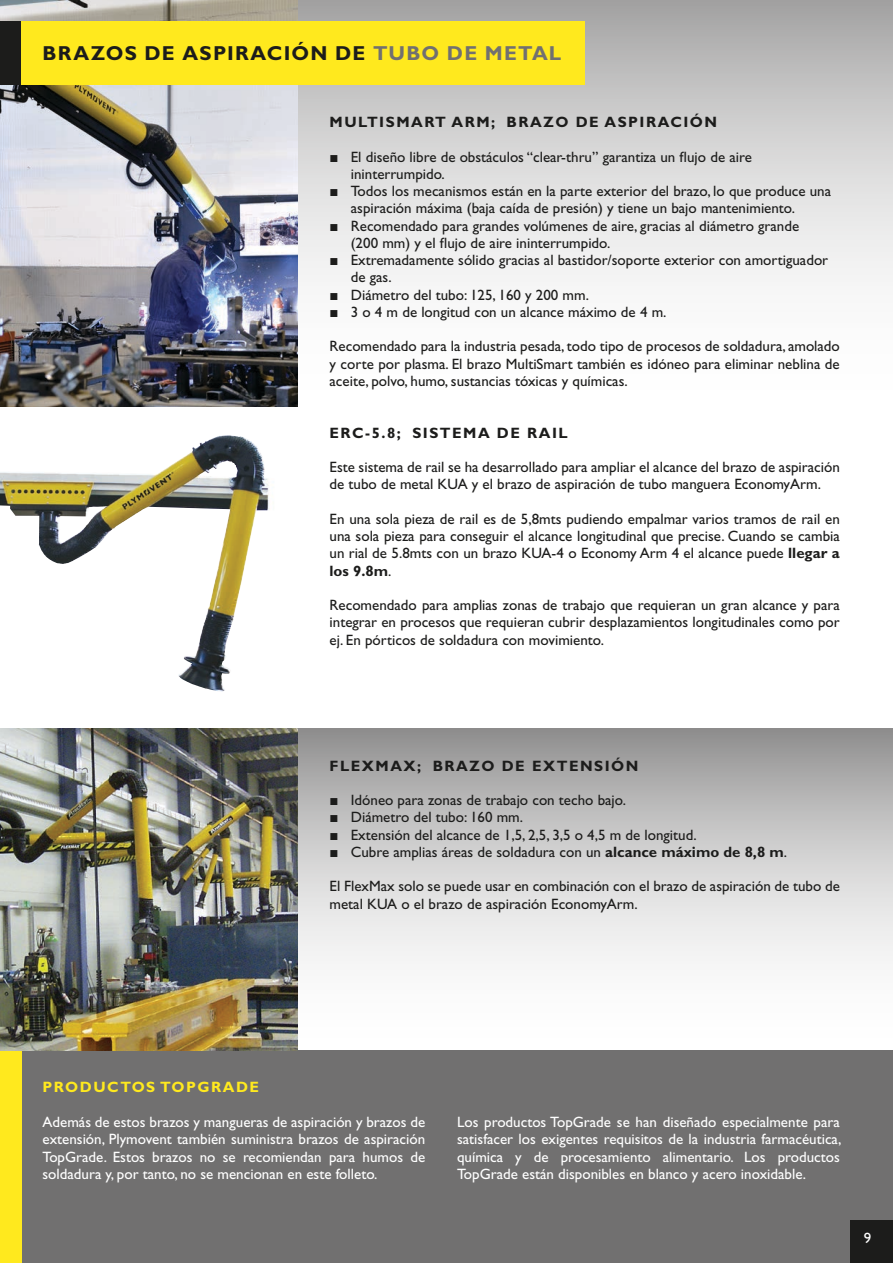
<style>
.page{position:relative;width:893px;height:1263px;background:#fff}
.page>*{position:absolute;margin:0;border:0;box-sizing:border-box;transform-origin:0 0}
.t1{font:700 20.25px "Gill Sans Std";letter-spacing:.06em;color:#1c1c1b}
.t2{font:15px/17.2px "Gill Sans Std";color:#1c1c1b}
.t3{font:15px/17.2px "Gill Sans Std";color:#fff;text-align:justify}
.t4{font:700 15px "Gill Sans Std";letter-spacing:.1em;color:#1c1c1b}
.t5{font:700 15px "Gill Sans Std";letter-spacing:.1em;color:#ffe91e}
.s1{color:#717070}
.s2{font-family:"Arial"}
.s3{font-weight:700}
</style>
<div class="page">
<div style="left:298px;top:0;width:595px;height:407px;background:linear-gradient(to bottom,#afaeae,#fff)"></div>
<svg style="left:298px;top:728px;width:595px;height:233px;background:#c9c9c9"></svg>
<div style="left:21px;top:1050px;width:872px;height:213px;background:#717070"></div>
<div style="left:0;top:1050px;width:21px;height:213px;background:#ffe91e"></div>
<img style="left:0;top:0;width:298px;height:407px">
<img style="left:0;top:728px;width:298px;height:322px">
<img style="left:0;top:435px;width:226px;height:126px">
<div style="left:850px;top:1220px;width:43px;height:43px;background:#1c1c1b"></div>
<div style="left:0;top:21px;width:21px;height:64px;background:#1c1c1b"></div>
<div style="left:21px;top:21px;width:564px;height:64px;background:#ffe91e"></div>
<h1 class="t1" style="left:43px;top:41px;width:520px">BRAZOS DE ASPIRACIÓN DE <span class="s1">TUBO DE METAL</span></h1>
<p class="t4" style="left:330px;top:113px;width:389px">MULTISMART ARM; BRAZO DE ASPIRACIÓN</p>
<p class="t2" style="left:351px;top:148px;width:403px;text-indent:-21px"><span class="s2">■</span> El diseño libre de obstáculos “clear-thru” garantiza un flujo de aire ininterrumpido.</p>
<p class="t2" style="left:351px;top:183px;width:482px;text-indent:-21px"><span class="s2">■</span> Todos los mecanismos están en la parte exterior del brazo, lo que produce una aspiración máxima (baja caída de presión) y tiene un bajo mantenimiento.</p>
<p class="t2" style="left:351px;top:217px;width:450px;text-indent:-21px"><span class="s2">■</span> Recomendado para grandes volúmenes de aire, gracias al diámetro grande (200 mm) y el flujo de aire ininterrumpido.</p>
<p class="t2" style="left:351px;top:252px;width:479px;text-indent:-21px"><span class="s2">■</span> Extremadamente sólido gracias al bastidor/soporte exterior con amortiguador de gas.</p>
<p class="t2" style="left:330px;top:286px;width:261px"><span class="s2">■</span> Diámetro del tubo: 125, 160 y 200 mm.</p>
<p class="t2" style="left:330px;top:303px;width:338px"><span class="s2">■</span> 3 o 4 m de longitud con un alcance máximo de 4 m.</p>
<p class="t2" style="left:330px;top:338px;width:512px;text-align:justify">Recomendado para la industria pesada, todo tipo de procesos de soldadura, amolado y corte por plasma. El brazo MultiSmart también es idóneo para eliminar neblina de aceite, polvo, humo, sustancias tóxicas y químicas.</p>
<p class="t4" style="left:330px;top:424px;width:12px">ERC</p>
<p class="t4" style="left:365px;top:424px;width:173px">-5.8; SISTEMA DE RAIL</p>
<p class="t2" style="left:330px;top:459px;width:512px">Este sistema de rail se ha desarrollado para ampliar el alcance del brazo de aspiración de tubo de metal KUA y el brazo de aspiración de tubo manguera EconomyArm.</p>
<p class="t2" style="left:330px;top:510px;width:512px;text-align:justify">En una sola pieza de rail es de 5,8mts pudiendo empalmar varios tramos de rail en una sola pieza para conseguir el alcance longitudinal que precise. Cuando se cambia un rial de 5.8mts con un brazo KUA-4 o Economy Arm 4 el alcance puede <span class="s3">LLEGAR A LOS 9.8M</span>.</p>
<p class="t2" style="left:330px;top:597px;width:512px;text-align:justify">Recomendado para amplias zonas de trabajo que requieran un gran alcance y para integrar en procesos que requieran cubrir desplazamientos longitudinales como por ej. En pórticos de soldadura con movimiento.</p>
<p class="t4" style="left:330px;top:757px;width:310px">FLEXMAX; BRAZO DE EXTENSIÓN</p>
<p class="t2" style="left:330px;top:792px;width:298px"><span class="s2">■</span> Idóneo para zonas de trabajo con techo bajo.</p>
<p class="t2" style="left:330px;top:809px;width:195px"><span class="s2">■</span> Diámetro del tubo: 160 mm.</p>
<p class="t2" style="left:330px;top:826px;width:369px"><span class="s2">■</span> Extensión del alcance de 1,5, 2,5, 3,5 o 4,5 m de longitud.</p>
<p class="t2" style="left:330px;top:843px;width:459px"><span class="s2">■</span> Cubre amplias áreas de soldadura con un <span class="s3">ALCANCE MÁXIMO DE 8,8 M</span>.</p>
<p class="t2" style="left:330px;top:878px;width:512px">El FlexMax solo se puede usar en combinación con el brazo de aspiración de tubo de metal KUA o el brazo de aspiración EconomyArm.</p>
<p class="t5" style="left:43px;top:1078px;width:218px">PRODUCTOS TOPG RADE</p>
<p class="t3" style="left:43px;top:1113px;width:384px">Además de estos brazos y mangueras de aspiración y brazos de extensión, Plymovent también suministra brazos de aspiración TopGrade. Estos brazos no se recomiendan para humos de soldadura y, por tanto, no se mencionan en este folleto.</p>
<p class="t3" style="left:457px;top:1113px;width:386px">Los productos TopGrade se han diseñado especialmente para satisfacer los exigentes requisitos de la industria farmacéutica, química y de procesamiento alimentario. Los productos TopGrade están disponibles en blanco y acero inoxidable.</p>
<p class="t3" style="left:864px;top:1229px;width:9px">9</p>
</div>
